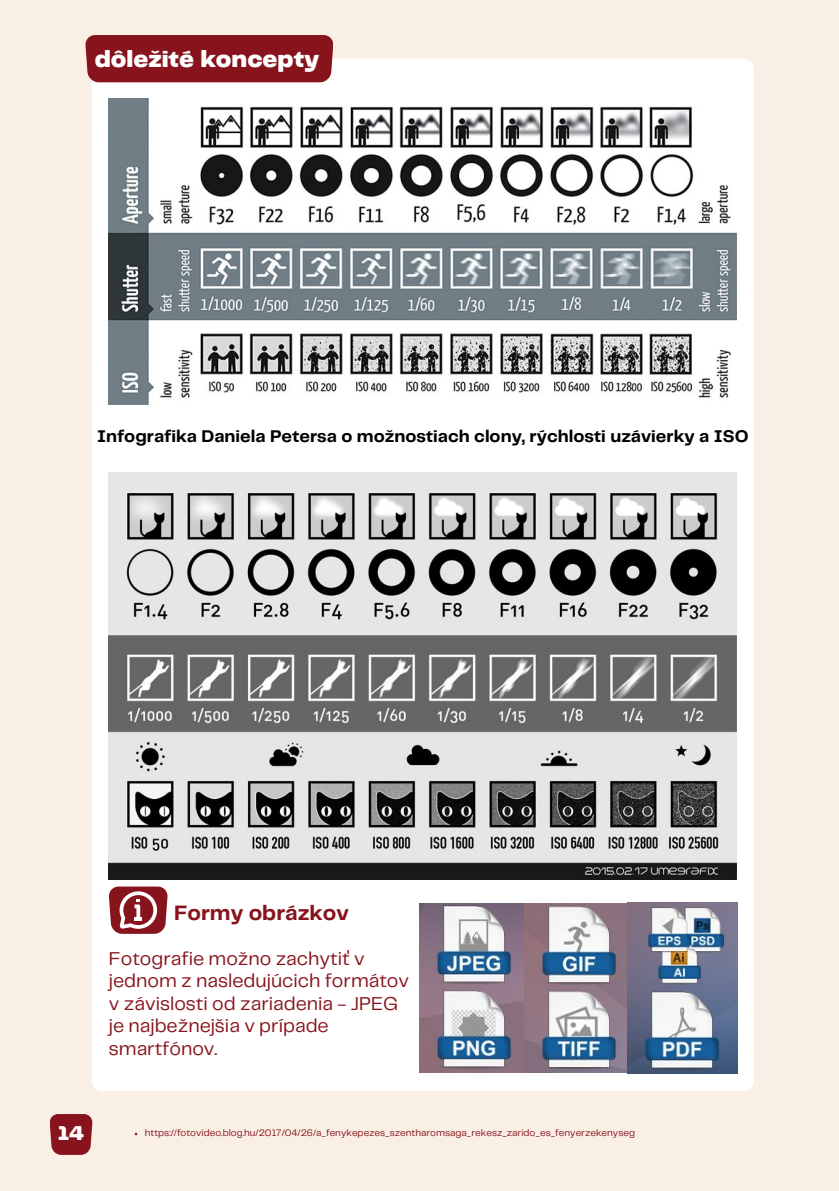
<style>
.page{position:relative;width:839px;height:1191px;background:#fff}
.page>*{position:absolute;margin:0;border:0;box-sizing:border-box;transform-origin:0 0}
.t1{font:900 24.2px "Telegraf";color:#fff}
.t2{font:700 21.6px "Telegraf";color:#87131c}
.t3{font:900 20.8px "Telegraf";color:#fff}
.t4{font:19.4px/22.6px "Telegraf";color:#87131c}
.t5{font:700 17.6px "Telegraf";color:#000}
.t6{font:9.8px "Telegraf";color:#87131c}
</style>
<div class="page">
<div style="left:0;top:0;width:838px;height:1191px;background:#faefe5"></div>
<div style="left:92px;top:59px;width:662px;height:1032px;background:#fff;border-radius:11px"></div>
<img style="left:109px;top:99px;width:627px;height:306px">
<svg style="left:50px;top:1114px;width:42px;height:41px;background:#8f232a"></svg>
<img style="left:109px;top:473px;width:627px;height:406px">
<img style="left:420px;top:903px;width:104px;height:170px">
<img style="left:524px;top:903px;width:103px;height:170px">
<img style="left:627px;top:903px;width:110px;height:171px">
<svg style="left:109px;top:887px;width:58px;height:47px"></svg>
<div style="left:85px;top:35px;width:248px;height:47px;background:#87131c"></div>
<p class="t1" style="left:95px;top:49px;width:226px">dôležité koncepty</p>
<p class="t5" style="left:97px;top:429px;width:653px">Infografika Daniela Petersa o možnostiach clony, rýchlosti uzávierky a ISO</p>
<p class="t2" style="left:174px;top:904px;width:176px">Formy obrázkov</p>
<p class="t4" style="left:109px;top:948px;width:302px">Fotografie možno zachytiť v jednom z nasledujúcich formátov v závislosti od zariadenia - JPEG je najbežnejšia v prípade smartfónov.</p>
<p class="t3" style="left:58px;top:1124px;width:28px">14</p>
<p class="t6" style="left:145px;top:1129px;width:491px">https://fotovideo.blog.hu/2017/04/26/a_fenykepezes_szentharomsaga_rekesz_zarido_es_fenyerzekenyseg</p>
</div>
